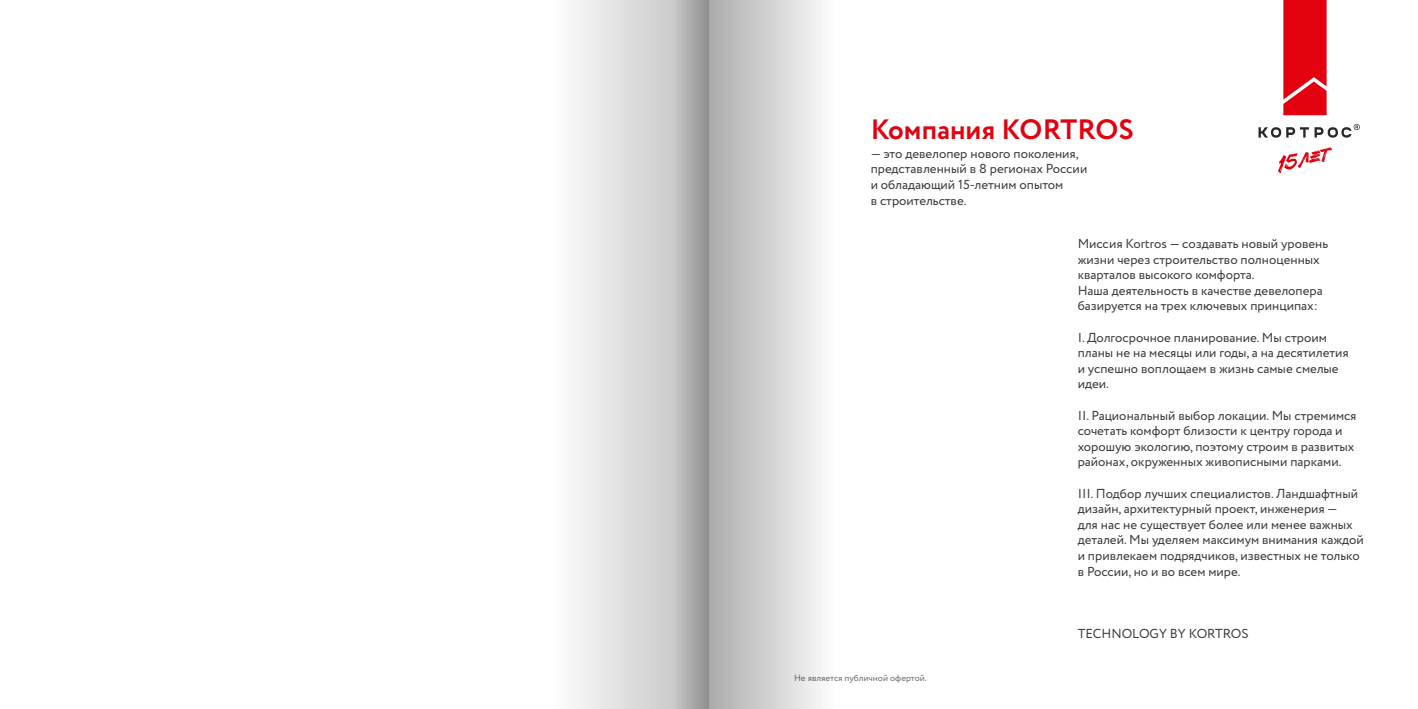
<style>
.page{position:relative;width:1418px;height:709px;background:#fff}
.page>*{position:absolute;margin:0;border:0;box-sizing:border-box;transform-origin:0 0}
.t1{font:700 28px "Circe";color:#e3000f}
.t2{font:13px/15.6px "Circe";color:#3b3b3a}
.t3{font:9px "Circe";color:#6f6f6e}
</style>
<div class="page">
<svg style="left:1258px;top:127px;width:50px;height:11px"></svg>
<svg style="left:1314px;top:124px;width:45px;height:14px"></svg>
<svg style="left:1278px;top:147px;width:53px;height:26px"></svg>
<svg style="left:1283px;top:0;width:43px;height:115px"></svg>
<svg style="left:575px;top:0;width:76px;height:709px;fill:#e4e4e4"></svg>
<div style="left:651px;top:0;width:57px;height:709px;background:linear-gradient(to right,#dfdfdf,#969696)"></div>
<svg style="left:709px;top:0;width:112px;height:709px"></svg>
<h1 class="t1" style="left:870px;top:111px;width:265px">Компания KORTROS</h1>
<p class="t2" style="left:870px;top:146px;width:218px">— это девелопер нового поколения, представленный в 8 регионах России и обладающий 15-летним опытом<br>в строительстве.</p>
<p class="t2" style="left:1077px;top:236px;width:252px">Миссия Kortros — создавать новый уровень жизни через строительство полноценных кварталов высокого комфорта.<br>Наша деятельность в качестве девелопера базируется на трех ключевых принципах:</p>
<p class="t2" style="left:1077px;top:330px;width:273px">I. Долгосрочное планирование. Мы строим планы не на месяцы или годы, а на десятилетия и успешно воплощаем в жизнь самые смелые идеи.</p>
<p class="t2" style="left:1077px;top:408px;width:280px">II. Рациональный выбор локации. Мы стремимся сочетать комфорт близости к центру города и хорошую экологию, поэтому строим в развитых районах, окруженных живописными парками.</p>
<p class="t2" style="left:1077px;top:486px;width:288px">III. Подбор лучших специалистов. Ландшафтный дизайн, архитектурный проект, инженерия —<br>для нас не существует более или менее важных деталей. Мы уделяем максимум внимания каждой и привлекаем подрядчиков, известных не только в России, но и во всем мире.</p>
<p class="t3" style="left:794px;top:671px;width:134px">Не является публичной офертой.</p>
<p class="t2" style="left:1077px;top:626px;width:172px">TECHNOLOGY BY KORTROS</p>
</div>
